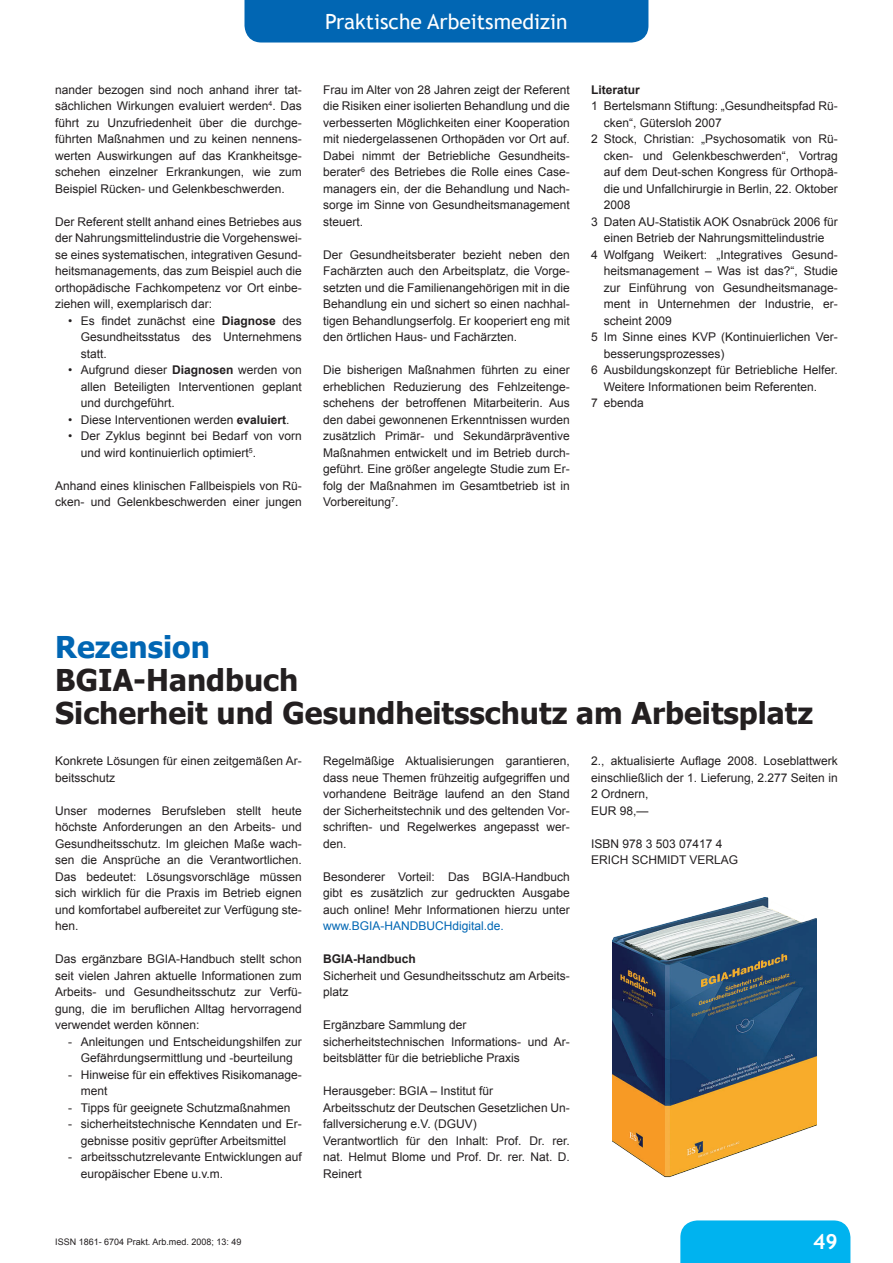
<style>
.page{position:relative;width:893px;height:1263px;background:#fff}
.page>*{position:absolute;margin:0;border:0;box-sizing:border-box;transform-origin:0 0}
.t1{font:700 30px/33px "Tahoma";color:#231f20}
.t2{font:700 30px "Tahoma";color:#0166b3}
.t3{font:21px "Trebuchet MS";color:#fff}
.t4{font:700 21px "Trebuchet MS";color:#fff}
.t5{font:12px/16.5px "Arial";color:#231f20;text-align:justify}
.t6{font:12px "Arial";color:#0166b3}
.t7{font:700 12px "Arial";color:#231f20}
.t8{font:9px "Arial";color:#231f20}
.s1{font-weight:700}
</style>
<div class="page">
<div style="left:244px;top:0;width:404px;height:43px;background:#0166b3"></div>
<div style="left:680px;top:1220px;width:170px;height:43px;background:#00b3ef"></div>
<img style="left:612px;top:898px;width:204px;height:280px">
<h2 class="t3" style="left:325px;top:9px;width:244px">Praktische Arbeitsmedizin</h2>
<p class="t5" style="left:55px;top:81px;width:248px">nander bezogen sind noch anhand ihrer tat&shy;sächlichen Wirkungen evaluiert werden<sup>4</sup>. Das führt zu Unzufriedenheit über die durchge&shy;führten Maßnahmen und zu keinen nennens&shy;werten Auswirkungen auf das Krankheitsge&shy;schehen einzelner Erkrankungen, wie zum Beispiel Rücken- und Gelenkbeschwerden.</p>
<p class="t5" style="left:55px;top:213px;width:248px">Der Referent stellt anhand eines Betriebes aus der Nahrungsmittelindustrie die Vorgehenswei&shy;se eines systematischen, integrativen Gesund&shy;heitsmanagements, das zum Beispiel auch die orthopädische Fachkompetenz vor Ort einbe&shy;ziehen will, exemplarisch dar:</p>
<p class="t5" style="left:81px;top:312px;width:223px;text-indent:-13px">• Es findet zunächst eine <span class="s1">Diagnose</span> des Gesundheitsstatus des Unternehmens statt.</p>
<p class="t5" style="left:81px;top:362px;width:223px;text-indent:-13px">• Aufgrund dieser <span class="s1">Diagnosen</span> werden von allen Beteiligten Interventionen geplant und durchgeführt.</p>
<p class="t5" style="left:68px;top:411px;width:223px">• Diese Interventionen werden <span class="s1">evaluiert</span>.</p>
<p class="t5" style="left:81px;top:428px;width:223px;text-indent:-13px">• Der Zyklus beginnt bei Bedarf von vorn und wird kontinuierlich optimiert<sup>5</sup>.</p>
<p class="t5" style="left:55px;top:477px;width:248px">Anhand eines klinischen Fallbeispiels von Rü&shy;cken- und Gelenkbeschwerden einer jungen</p>
<p class="t5" style="left:323px;top:81px;width:248px">Frau im Alter von 28 Jahren zeigt der Referent die Risiken einer isolierten Behandlung und die verbesserten Möglichkeiten einer Kooperation mit niedergelassenen Orthopäden vor Ort auf.<br>Dabei nimmt der Betriebliche Gesundheits&shy;berater<sup>6</sup> des Betriebes die Rolle eines Case&shy;managers ein, der die Behandlung und Nach&shy;sorge im Sinne von Gesundheitsmanagement steuert.</p>
<p class="t5" style="left:323px;top:246px;width:248px">Der Gesundheitsberater bezieht neben den Fachärzten auch den Arbeitsplatz, die Vorge&shy;setzten und die Familienangehörigen mit in die Behandlung ein und sichert so einen nachhal&shy;tigen Behandlungserfolg. Er kooperiert eng mit den örtlichen Haus- und Fachärzten.</p>
<p class="t5" style="left:323px;top:362px;width:248px">Die bisherigen Maßnahmen führten zu einer erheblichen Reduzierung des Fehlzeitenge&shy;schehens der betroffenen Mitarbeiterin. Aus den dabei gewonnenen Erkenntnissen wurden zusätzlich Primär- und Sekundärpräventive Maßnahmen entwickelt und im Betrieb durch&shy;geführt. Eine größer angelegte Studie zum Er&shy;folg der Maßnahmen im Gesamtbetrieb ist in Vorbereitung<sup>7</sup>.</p>
<p class="t7" style="left:591px;top:82px;width:50px">Literatur</p>
<p class="t5" style="left:591px;top:98px;width:248px">1 Bertelsmann Stiftung: „Gesundheitspfad Rü-</p>
<p class="t5" style="left:604px;top:114px;width:120px">cken“, Gütersloh 2007</p>
<p class="t5" style="left:591px;top:131px;width:248px">2 Stock, Christian: „Psychosomatik von Rü-</p>
<p class="t5" style="left:604px;top:147px;width:235px">cken- und Gelenkbeschwerden“, Vortrag</p>
<p class="t5" style="left:604px;top:164px;width:235px">auf dem Deut-schen Kongress für Orthopä-</p>
<p class="t5" style="left:604px;top:180px;width:235px">die und Unfallchirurgie in Berlin, 22. Oktober</p>
<p class="t5" style="left:604px;top:197px;width:28px">2008</p>
<p class="t5" style="left:591px;top:213px;width:248px">3 Daten AU-Statistik AOK Osnabrück 2006 für</p>
<p class="t5" style="left:604px;top:230px;width:222px">einen Betrieb der Nahrungsmittelindustrie</p>
<p class="t5" style="left:591px;top:246px;width:248px">4 Wolfgang Weikert: „Integratives Gesund-</p>
<p class="t5" style="left:604px;top:263px;width:235px">heitsmanagement – Was ist das?“, Studie</p>
<p class="t5" style="left:604px;top:279px;width:235px">zur Einführung von Gesundheitsmanage-</p>
<p class="t5" style="left:604px;top:296px;width:235px">ment in Unternehmen der Industrie, er-</p>
<p class="t5" style="left:604px;top:312px;width:70px">scheint 2009</p>
<p class="t5" style="left:591px;top:329px;width:248px">5 Im Sinne eines KVP (Kontinuierlichen Ver-</p>
<p class="t5" style="left:604px;top:345px;width:122px">besserungsprozesses)</p>
<p class="t5" style="left:591px;top:362px;width:248px">6 Ausbildungskonzept für Betriebliche Helfer.</p>
<p class="t5" style="left:604px;top:378px;width:215px">Weitere Informationen beim Referenten.</p>
<p class="t5" style="left:591px;top:395px;width:54px">7 ebenda</p>
<h1 class="t2" style="left:55px;top:626px;width:156px">Rezension</h1>
<h1 class="t1" style="left:55px;top:662px;width:759px">BGIA-Handbuch<br>Sicherheit und Gesundheitsschutz am Arbeitsplatz</h1>
<p class="t5" style="left:55px;top:753px;width:248px">Konkrete Lösungen für einen zeitgemäßen Ar&shy;beitsschutz</p>
<p class="t5" style="left:55px;top:802px;width:248px">Unser modernes Berufsleben stellt heute höchste Anforderungen an den Arbeits- und Gesundheitsschutz. Im gleichen Maße wach&shy;sen die Ansprüche an die Verantwortlichen.<br>Das bedeutet: Lösungsvorschläge müssen sich wirklich für die Praxis im Betrieb eignen und komfortabel aufbereitet zur Verfügung ste&shy;hen.</p>
<p class="t5" style="left:55px;top:951px;width:248px">Das ergänzbare BGIA-Handbuch stellt schon seit vielen Jahren aktuelle Informationen zum Arbeits- und Gesundheitsschutz zur Verfü&shy;gung, die im beruflichen Alltag hervorragend verwendet werden können:</p>
<p class="t5" style="left:68px;top:1033px;width:235px;text-align:center">- Anleitungen und Entscheidungshilfen zur<br>Gefährdungsermittlung und -beurteilung</p>
<p class="t5" style="left:81px;top:1066px;width:223px;text-indent:-13px">- Hinweise für ein effektives Risikomanage&shy;ment</p>
<p class="t5" style="left:68px;top:1099px;width:224px">- Tipps für geeignete Schutzmaßnahmen</p>
<p class="t5" style="left:68px;top:1116px;width:235px;text-align:center">- sicherheitstechnische Kenndaten und Er&shy;gebnisse positiv geprüfter Arbeitsmittel</p>
<p class="t5" style="left:81px;top:1149px;width:223px;text-indent:-13px">- arbeitsschutzrelevante Entwicklungen auf europäischer Ebene u.v.m.</p>
<p class="t5" style="left:591px;top:753px;width:248px;text-align:left">2., aktualisierte Auflage 2008. Loseblattwerk einschließlich der 1. Lieferung, 2.277 Seiten in<br>2 Ordnern,<br>EUR 98,—</p>
<p class="t5" style="left:591px;top:835px;width:149px">ISBN 978 3 503 07417 4<br>ERICH SCHMIDT VERLAG</p>
<p class="t5" style="left:323px;top:753px;width:248px">Regelmäßige Aktualisierungen garantieren, dass neue Themen frühzeitig aufgegriffen und vorhandene Beiträge laufend an den Stand der Sicherheitstechnik und des geltenden Vor&shy;schriften- und Regelwerkes angepasst wer&shy;den.</p>
<p class="t5" style="left:323px;top:868px;width:248px">Besonderer Vorteil: Das BGIA-Handbuch gibt es zusätzlich zur gedruckten Ausgabe auch online! Mehr Informationen hierzu unter</p>
<p class="t6" style="left:323px;top:918px;width:182px">www.BGIA-HANDBUCHdigital.de.</p>
<p class="t7" style="left:323px;top:951px;width:94px">BGIA-Handbuch</p>
<p class="t5" style="left:323px;top:967px;width:248px">Sicherheit und Gesundheitsschutz am Arbeits&shy;platz</p>
<p class="t5" style="left:323px;top:1017px;width:248px;text-align:left">Ergänzbare Sammlung der sicherheitstechnischen Informations- und Ar&shy;beitsblätter für die betriebliche Praxis</p>
<p class="t5" style="left:323px;top:1083px;width:248px;text-align:left">Herausgeber: BGIA – Institut für<br>Arbeitsschutz der Deutschen Gesetzlichen Un&shy;fallversicherung e.V. (DGUV)<br>Verantwortlich für den Inhalt: Prof. Dr. rer. nat. Helmut Blome und Prof. Dr. rer. Nat. D.<br>Reinert</p>
<p class="t8" style="left:55px;top:1236px;width:188px">ISSN 1861- 6704 Prakt. Arb.med. 2008; 13: 49</p>
<h2 class="t4" style="left:813px;top:1229px;width:26px">49</h2>
</div>
